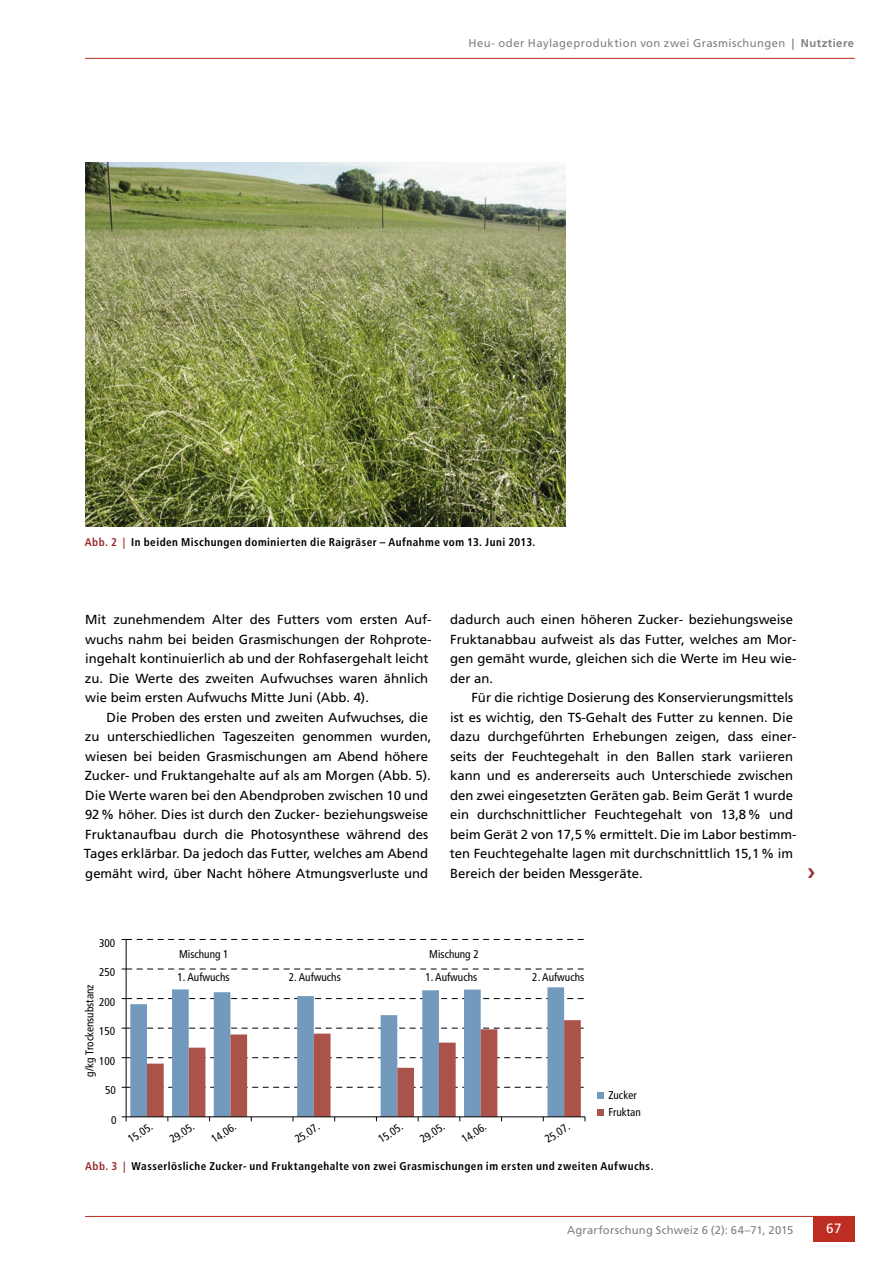
<style>
.page{position:relative;width:893px;height:1263px;background:#fff}
.page>*{position:absolute;margin:0;border:0;box-sizing:border-box;transform-origin:0 0}
.t1{font:13.5px "Frutiger LT Std";color:#fff}
.t2{font:13.2px/19.5px "Frutiger LT Std";color:#000}
.t3{font:700 condensed 11.25px "Frutiger LT Std";letter-spacing:.04em;color:#000}
.t4{font:condensed 11.25px/17px "Frutiger LT Std";color:#030203}
.t5{font:11.25px "Frutiger LT Std";letter-spacing:.035em;color:#808080}
.t6{font:condensed 11.25px "Frutiger LT Std";color:#000}
.t7{font:11.25px "Frutiger LT Std";letter-spacing:.015em;color:#808080}
.s1{font-weight:700}
.s2{color:#9a2b2f}
</style>
<div class="page">
<hr style="left:85px;top:1216px;width:770px;height:1px;background:#bd2d21">
<div style="left:813px;top:1216px;width:42px;height:26px;background:#bd2d21"></div>
<hr style="left:85px;top:58px;width:770px;height:1px;background:#bd2d21">
<img style="left:85px;top:162px;width:480px;height:364px">
<svg style="left:130px;top:987px;width:434px;height:33px"></svg>
<hr style="left:126px;top:939px;width:1px;height:178px;background:#000">
<svg style="left:122px;top:998px;width:462px;height:1px"></svg>
<svg style="left:122px;top:969px;width:462px;height:1px"></svg>
<svg style="left:122px;top:939px;width:462px;height:1px"></svg>
<svg style="left:122px;top:1020px;width:464px;height:101px"></svg>
<div style="left:597px;top:1092px;width:7px;height:7px;background:#739abd"></div>
<div style="left:597px;top:1109px;width:7px;height:7px;background:#ab534a"></div>
<p class="t5" style="left:469px;top:36px;width:387px">Heu- oder Haylageproduktion von zwei Grasmischungen <span class="s1">| Nutztiere</span></p>
<p class="t3" style="left:85px;top:535px;width:452px"><span class="s2">Abb. 2 |</span> In beiden Mischungen dominierten die Raigräser – Aufnahme vom 13. Juni 2013.</p>
<p class="t2" style="left:85px;top:610px;width:348px">Mit zunehmendem Alter des Futters vom ersten Auf&shy;wuchs nahm bei beiden Grasmischungen der Rohprote&shy;ingehalt kontinuierlich ab und der Rohfasergehalt leicht zu. Die Werte des zweiten Aufwuchses waren ähnlich wie beim ersten Aufwuchs Mitte Juni (Abb. 4).</p>
<p class="t2" style="left:84px;top:707px;width:349px;text-indent:23px">Die Proben des ersten und zweiten Aufwuchses, die zu unterschiedlichen Tageszeiten genommen wurden, wiesen bei beiden Grasmischungen am Abend höhere Zucker- und Fruktangehalte auf als am Morgen (Abb. 5).<br>Die Werte waren bei den Abendproben zwischen 10 und 92% höher. Dies ist durch den Zucker- beziehungsweise Fruktanaufbau durch die Photosynthese während des Tages erklärbar. Da jedoch das Futter, welches am Abend gemäht wird, über Nacht höhere Atmungsverluste und</p>
<p class="t2" style="left:450px;top:610px;width:348px">dadurch auch einen höheren Zucker- beziehungsweise Fruktanabbau aufweist als das Futter, welches am Mor&shy;gen gemäht wurde, gleichen sich die Werte im Heu wie&shy;der an.</p>
<p class="t2" style="left:450px;top:688px;width:348px;text-indent:22px">Für die richtige Dosierung des Konservierungsmittels ist es wichtig, den TS-Gehalt des Futter zu kennen. Die dazu durchgeführten Erhebungen zeigen, dass einer&shy;seits der Feuchtegehalt in den Ballen stark variieren kann und es andererseits auch Unterschiede zwischen den zwei eingesetzten Geräten gab. Beim Gerät 1 wurde ein durchschnittlicher Feuchtegehalt von 13,8% und beim Gerät 2 von 17,5% ermittelt. Die im Labor bestimm&shy;ten Feuchtegehalte lagen mit durchschnittlich 15,1% im Bereich der beiden Messgeräte.</p>
<p class="t4" style="left:99px;top:934px;width:18px">300</p>
<p class="t4" style="left:99px;top:964px;width:18px">250</p>
<p class="t4" style="left:81px;top:1077px;width:94px;rotate:-90deg">g/kg Trockensubstanz</p>
<p class="t4" style="left:99px;top:993px;width:18px">200</p>
<p class="t4" style="left:99px;top:1023px;width:18px">150</p>
<p class="t4" style="left:99px;top:1052px;width:18px">100</p>
<p class="t4" style="left:105px;top:1082px;width:12px">50</p>
<p class="t4" style="left:111px;top:1112px;width:7px">0</p>
<p class="t4" style="left:179px;top:946px;width:51px">Mischung 1</p>
<p class="t4" style="left:429px;top:946px;width:51px">Mischung 2</p>
<p class="t6" style="left:289px;top:970px;width:53px">2. Aufwuchs</p>
<p class="t6" style="left:178px;top:970px;width:53px">1. Aufwuchs</p>
<p class="t6" style="left:425px;top:970px;width:53px">1. Aufwuchs</p>
<p class="t6" style="left:532px;top:970px;width:53px">2. Aufwuchs</p>
<p class="t4" style="left:124px;top:1133px;width:28px;rotate:-33deg">15.05.</p>
<p class="t4" style="left:166px;top:1133px;width:28px;rotate:-33deg">29.05.</p>
<p class="t4" style="left:208px;top:1133px;width:28px;rotate:-33deg">14.06.</p>
<p class="t4" style="left:291px;top:1133px;width:28px;rotate:-33deg">25.07.</p>
<p class="t4" style="left:375px;top:1133px;width:28px;rotate:-33deg">15.05.</p>
<p class="t4" style="left:416px;top:1133px;width:28px;rotate:-33deg">29.05.</p>
<p class="t4" style="left:458px;top:1133px;width:28px;rotate:-33deg">14.06.</p>
<p class="t4" style="left:542px;top:1133px;width:28px;rotate:-33deg">25.07.</p>
<p class="t4" style="left:608px;top:1086px;width:34px">Zucker<br>Fruktan</p>
<p class="t3" style="left:85px;top:1159px;width:570px"><span class="s2">Abb. 3 |</span> Wasserlösliche Zucker- und Fruktangehalte von zwei Grasmischungen im ersten und zweiten Aufwuchs.</p>
<p class="t7" style="left:567px;top:1223px;width:228px">Agrarforschung Schweiz 6 (2): 64–71, 2015</p>
<p class="t1" style="left:826px;top:1221px;width:17px">67</p>
</div>
